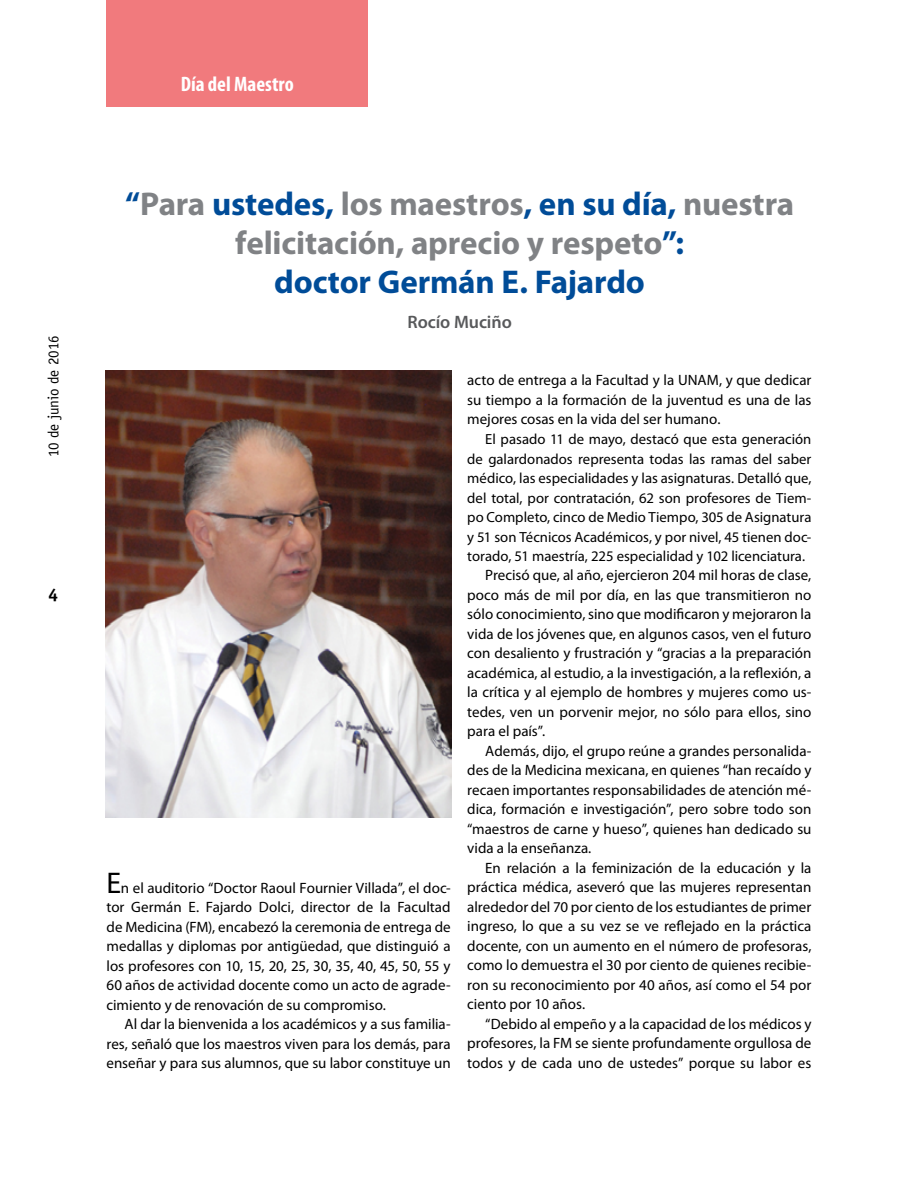
<style>
.page{position:relative;width:918px;height:1188px;background:#fff}
.page>*{position:absolute;margin:0;border:0;box-sizing:border-box;transform-origin:0 0}
.t1{font:700 33px/39px "Myriad Pro";letter-spacing:-.005em;color:#808285;text-align:center}
.t2{font:700 condensed 21px "Myriad Pro";color:#fff}
.t3{font:600 18px "Myriad Pro";letter-spacing:-.005em;color:#58595b}
.t4{font:700 18px "Officina Sans LT";color:#000}
.t5{font:15px/19.5px "Myriad Pro";color:#000;text-align:justify}
.t6{font:15px "Officina Sans LT";color:#000}
.t7{font:14.7px/19.5px "Myriad Pro";color:#000;text-align:justify}
.s1{color:#004c98}
.s2{font-size:30px}
</style>
<div class="page">
<div style="left:106px;top:0;width:262px;height:106px;background:#f17a7d"></div>
<img style="left:106px;top:371px;width:345px;height:446px">
<p class="t6" style="left:45px;top:457px;width:123px;rotate:-90deg">10 de junio de 2016</p>
<p class="t4" style="left:48px;top:583px;width:12px">4</p>
<h2 class="t2" style="left:181px;top:71px;width:115px">Día del Maestro</h2>
<h1 class="t1" style="left:125px;top:183px;width:671px"><span class="s1">“</span>Para <span class="s1">ustedes,</span> los maestros<span class="s1">, en su día,</span> nuestra felicitación, aprecio y respeto<span class="s1">”:<br>doctor Germán E. Fajardo</span></h1>
<p class="t3" style="left:408px;top:311px;width:106px">Rocío Muciño</p>
<p class="t5" style="left:107px;top:877px;width:346px"><span class="s2">E</span>n el auditorio “Doctor Raoul Fournier Villada”, el doc&shy;tor Germán E. Fajardo Dolci, director de la Facultad de Medicina (FM), encabezó la ceremonia de entrega de medallas y diplomas por antigüedad, que distinguió a los profesores con 10, 15, 20, 25, 30, 35, 40, 45, 50, 55 y 60 años de actividad docente como un acto de agrade&shy;cimiento y de renovación de su compromiso.</p>
<p class="t5" style="left:107px;top:1014px;width:346px;text-indent:18px">Al dar la bienvenida a los académicos y a sus familia&shy;res, señaló que los maestros viven para los demás, para enseñar y para sus alumnos, que su labor constituye un</p>
<p class="t5" style="left:467px;top:370px;width:346px">acto de entrega a la Facultad y la UNAM, y que dedicar su tiempo a la formación de la juventud es una de las mejores cosas en la vida del ser humano.</p>
<p class="t7" style="left:467px;top:429px;width:346px;text-indent:18px">El pasado 11 de mayo, destacó que esta generación de galardonados representa todas las ramas del saber médico, las especialidades y las asignaturas. Detalló que, del total, por contratación, 62 son profesores de Tiem&shy;po Completo, cinco de Medio Tiempo, 305 de Asignatura y 51 son Técnicos Académicos, y por nivel, 45 tienen doc&shy;torado, 51 maestría, 225 especialidad y 102 licenciatura.</p>
<p class="t5" style="left:467px;top:565px;width:346px;text-indent:18px">Precisó que, al año, ejercieron 204 mil horas de clase, poco más de mil por día, en las que transmitieron no sólo conocimiento, sino que modificaron y mejoraron la vida de los jóvenes que, en algunos casos, ven el futuro con desaliento y frustración y “gracias a la preparación académica, al estudio, a la investigación, a la reflexión, a la crítica y al ejemplo de hombres y mujeres como us&shy;tedes, ven un porvenir mejor, no sólo para ellos, sino para el país”.</p>
<p class="t5" style="left:467px;top:741px;width:346px;text-indent:18px">Además, dijo, el grupo reúne a grandes personalida&shy;des de la Medicina mexicana, en quienes “han recaído y recaen importantes responsabilidades de atención mé&shy;dica, formación e investigación”, pero sobre todo son “maestros de carne y hueso”, quienes han dedicado su vida a la enseñanza.</p>
<p class="t5" style="left:467px;top:858px;width:346px;text-indent:18px">En relación a la feminización de la educación y la práctica médica, aseveró que las mujeres representan alrededor del 70 por ciento de los estudiantes de primer ingreso, lo que a su vez se ve reflejado en la práctica docente, con un aumento en el número de profesoras, como lo demuestra el 30 por ciento de quienes recibie&shy;ron su reconocimiento por 40 años, así como el 54 por ciento por 10 años.</p>
<p class="t5" style="left:467px;top:1014px;width:346px;text-indent:18px">“Debido al empeño y a la capacidad de los médicos y profesores, la FM se siente profundamente orgullosa de todos y de cada uno de ustedes” porque su labor es</p>
</div>
